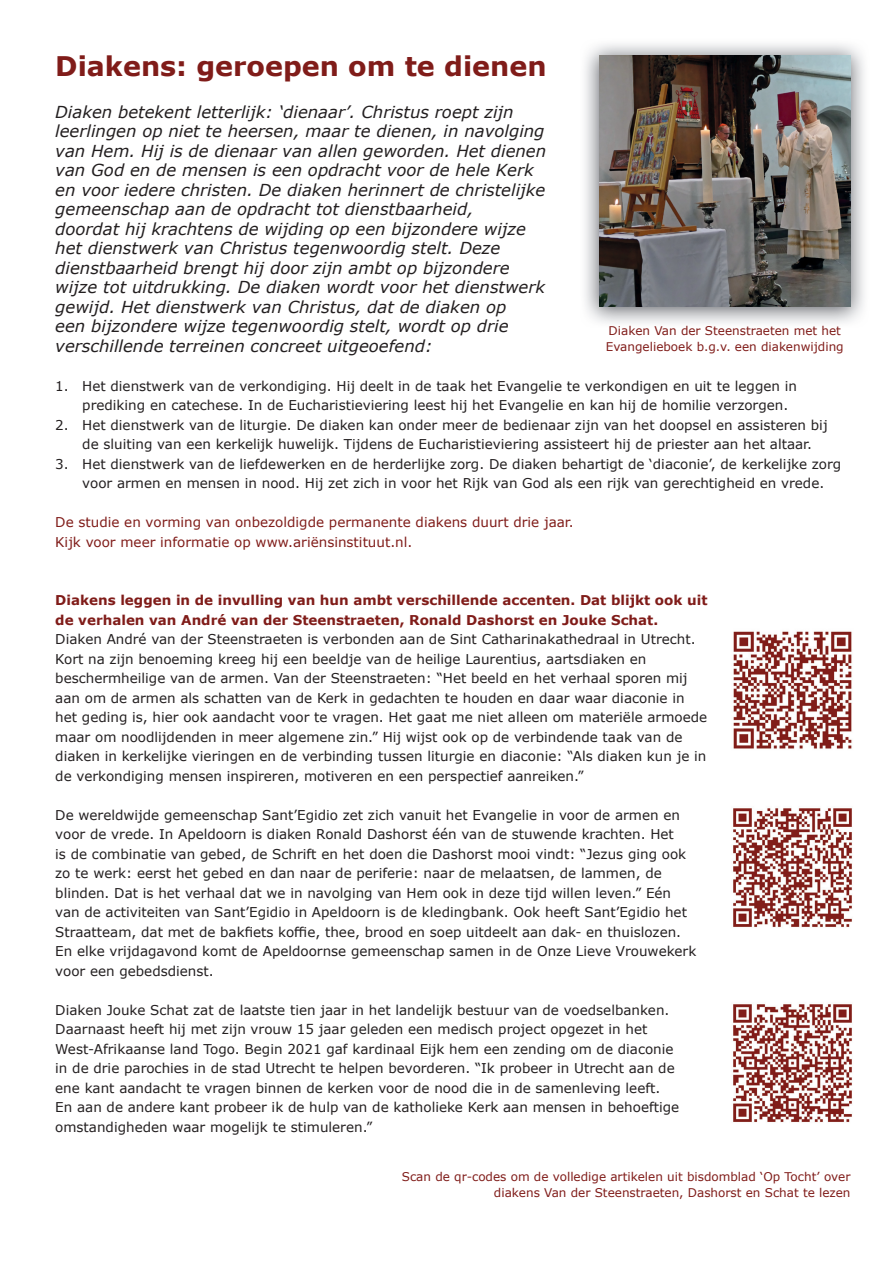
<style>
.page{position:relative;width:893px;height:1263px;background:#fff}
.page>*{position:absolute;margin:0;border:0;box-sizing:border-box;transform-origin:0 0}
.t1{font:700 27px "Verdana";color:#801c19}
.t2{font:italic 16.5px/19.5px "Verdana";color:#231f20}
.t3{font:13.5px/19.5px "Verdana";color:#231f20}
.t4{font:700 13.5px/19.5px "Verdana";color:#801c19}
.t5{font:13.5px/19.5px "Verdana";color:#801c19}
.t6{font:12px/16.5px "Verdana";color:#801c19}
</style>
<div class="page">
<img style="left:585px;top:44px;width:279px;height:279px">
<img style="left:599px;top:55px;width:251px;height:252px">
<img style="left:733px;top:631px;width:119px;height:118px">
<img style="left:733px;top:808px;width:119px;height:119px">
<img style="left:733px;top:1004px;width:119px;height:118px">
<h1 class="t1" style="left:55px;top:47px;width:493px">Diakens: geroepen om te dienen</h1>
<p class="t2" style="left:55px;top:102px;width:492px">Diaken betekent letterlijk: ‘dienaar’. Christus roept zijn leerlingen op niet te heersen, maar te dienen, in navolging van Hem. Hij is de dienaar van allen geworden. Het dienen van God en de mensen is een opdracht voor de hele Kerk en voor iedere christen. De diaken herinnert de christelijke gemeenschap aan de opdracht tot dienstbaarheid,<br>doordat hij krachtens de wijding op een bijzondere wijze het dienstwerk van Christus tegenwoordig stelt. Deze dienstbaarheid brengt hij door zijn ambt op bijzondere wijze tot uitdrukking. De diaken wordt voor het dienstwerk gewijd. Het dienstwerk van Christus, dat de diaken op<br>een bijzondere wijze tegenwoordig stelt, wordt op drie verschillende terreinen concreet uitgeoefend:</p>
<p class="t3" style="left:82px;top:376px;width:716px;text-indent:-27px">1. Het dienstwerk van de verkondiging. Hij deelt in de taak het Evangelie te verkondigen en uit te leggen in prediking en catechese. In de Eucharistieviering leest hij het Evangelie en kan hij de homilie verzorgen.</p>
<p class="t3" style="left:82px;top:415px;width:747px;text-indent:-27px">2. Het dienstwerk van de liturgie. De diaken kan onder meer de bedienaar zijn van het doopsel en assisteren bij de sluiting van een kerkelijk huwelijk. Tijdens de Eucharistieviering assisteert hij de priester aan het altaar.</p>
<p class="t3" style="left:82px;top:454px;width:761px;text-indent:-27px">3. Het dienstwerk van de liefdewerken en de herderlijke zorg. De diaken behartigt de ‘diaconie’, de kerkelijke zorg voor armen en mensen in nood. Hij zet zich in voor het Rijk van God als een rijk van gerechtigheid en vrede.</p>
<p class="t5" style="left:55px;top:513px;width:520px">De studie en vorming van onbezoldigde permanente diakens duurt drie jaar.<br>Kijk voor meer informatie op www.ariënsinstituut.nl.</p>
<p class="t6" style="left:606px;top:322px;width:239px">Diaken Van der Steenstraeten met het<br>Evangelieboek b.g.v. een diakenwijding</p>
<p class="t4" style="left:55px;top:590px;width:654px">Diakens leggen in de invulling van hun ambt verschillende accenten. Dat blijkt ook uit de verhalen van André van der Steenstraeten, Ronald Dashorst en Jouke Schat.</p>
<p class="t3" style="left:55px;top:630px;width:653px">Diaken André van der Steenstraeten is verbonden aan de Sint Catharinakathedraal in Utrecht.<br>Kort na zijn benoeming kreeg hij een beeldje van de heilige Laurentius, aartsdiaken en beschermheilige van de armen. Van der Steenstraeten: “Het beeld en het verhaal sporen mij aan om de armen als schatten van de Kerk in gedachten te houden en daar waar diaconie in het geding is, hier ook aandacht voor te vragen. Het gaat me niet alleen om materiële armoede maar om noodlijdenden in meer algemene zin.” Hij wijst ook op de verbindende taak van de diaken in kerkelijke vieringen en de verbinding tussen liturgie en diaconie: “Als diaken kun je in de verkondiging mensen inspireren, motiveren en een perspectief aanreiken.”</p>
<p class="t3" style="left:55px;top:805px;width:643px">De wereldwijde gemeenschap Sant’Egidio zet zich vanuit het Evangelie in voor de armen en voor de vrede. In Apeldoorn is diaken Ronald Dashorst één van de stuwende krachten. Het<br>is de combinatie van gebed, de Schrift en het doen die Dashorst mooi vindt: “Jezus ging ook zo te werk: eerst het gebed en dan naar de periferie: naar de melaatsen, de lammen, de blinden. Dat is het verhaal dat we in navolging van Hem ook in deze tijd willen leven.” Eén van de activiteiten van Sant’Egidio in Apeldoorn is de kledingbank. Ook heeft Sant’Egidio het Straatteam, dat met de bakfiets koffie, thee, brood en soep uitdeelt aan dak- en thuislozen.<br>En elke vrijdagavond komt de Apeldoornse gemeenschap samen in de Onze Lieve Vrouwekerk voor een gebedsdienst.</p>
<p class="t3" style="left:55px;top:1000px;width:625px">Diaken Jouke Schat zat de laatste tien jaar in het landelijk bestuur van de voedselbanken.<br>Daarnaast heeft hij met zijn vrouw 15 jaar geleden een medisch project opgezet in het West-Afrikaanse land Togo. Begin 2021 gaf kardinaal Eijk hem een zending om de diaconie in de drie parochies in de stad Utrecht te helpen bevorderen. “Ik probeer in Utrecht aan de ene kant aandacht te vragen binnen de kerken voor de nood die in de samenleving leeft.<br>En aan de andere kant probeer ik de hulp van de katholieke Kerk aan mensen in behoeftige omstandigheden waar mogelijk te stimuleren.”</p>
<p class="t6" style="left:402px;top:1168px;width:450px;text-align:right">Scan de qr-codes om de volledige artikelen uit bisdomblad ‘Op Tocht’ over diakens Van der Steenstraeten, Dashorst en Schat te lezen</p>
</div>
